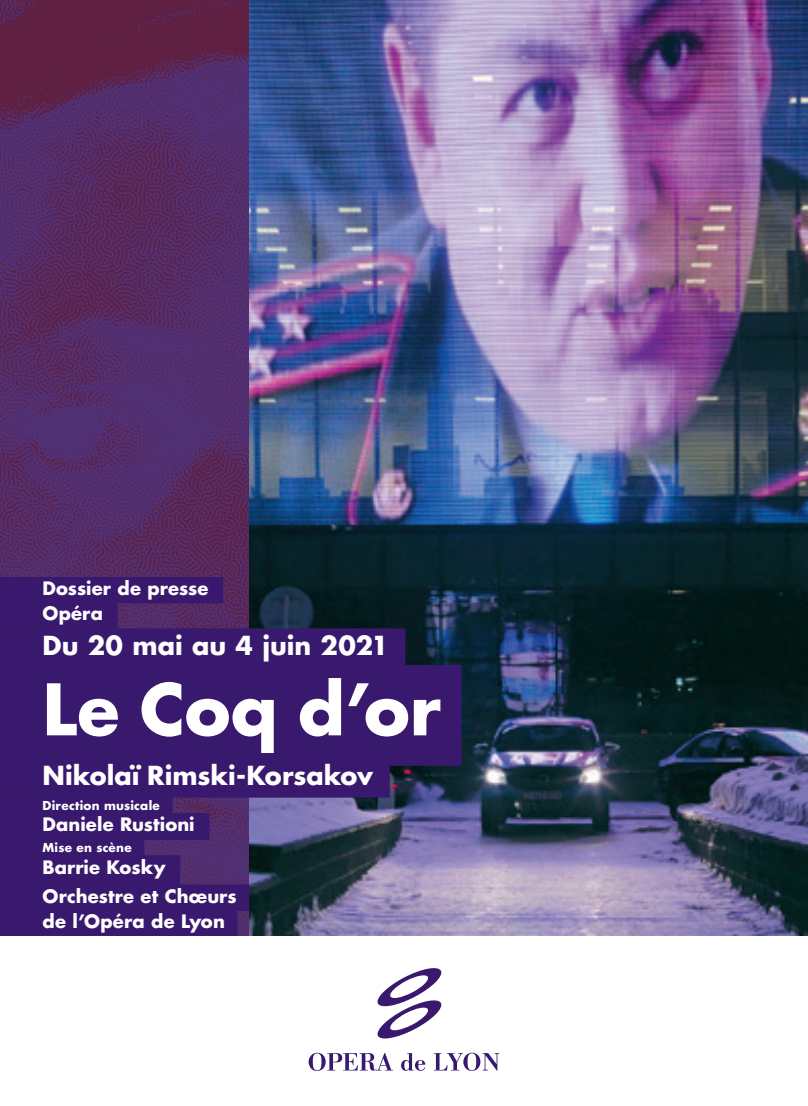
<style>
.page{position:relative;width:808px;height:1106px;background:#fff}
.page>*{position:absolute;margin:0;border:0;box-sizing:border-box;transform-origin:0 0}
.DP___TITRE{font:700 69px "Futura Std";color:#fff}
.DP__COMPOSITEUR{font:700 25.5px "Futura Std";color:#fff}
.DP___DATE{font:700 25.5px "Futura Std";color:#fff}
.DP___MENTION_FIN{font:700 18px "Futura Std";letter-spacing:.01em;color:#fff}
.DP___TEXTE_1__DP_OPÉ{font:700 18px "Futura Std";letter-spacing:.005em;color:#fff}
.DP___NOM{font:700 18px "Futura Std";letter-spacing:.005em;color:#fff}
.DP___DERNIER_NOM{font:700 18px "Futura Std";color:#fff}
.DP___DIRECTION{font:700 12px "Futura Std";letter-spacing:.02em;color:#fff}
</style>
<div class="page">
<img style="left:0;top:0;width:808px;height:935px">
<svg style="left:309px;top:968px;width:190px;height:102px"></svg>
<div style="left:0;top:577px;width:223px;height:26px;background:#38196e"></div>
<div style="left:0;top:602px;width:118px;height:26px;background:#38196e"></div>
<div style="left:0;top:628px;width:405px;height:38px;background:#38196e"></div>
<div style="left:0;top:665px;width:461px;height:101px;background:#38196e"></div>
<div style="left:0;top:758px;width:390px;height:39px;background:#38196e"></div>
<div style="left:0;top:797px;width:173px;height:18px;background:#38196e"></div>
<div style="left:0;top:813px;width:209px;height:27px;background:#38196e"></div>
<div style="left:0;top:840px;width:144px;height:17px;background:#38196e"></div>
<div style="left:0;top:855px;width:180px;height:30px;background:#38196e"></div>
<div style="left:0;top:884px;width:249px;height:27px;background:#38196e"></div>
<div style="left:0;top:909px;width:237px;height:26px;background:#38196e"></div>
<p class="DP___TEXTE_1__DP_OPÉ" style="left:43px;top:576px;width:167px">Dossier de presse</p>
<p class="DP___TEXTE_1__DP_OPÉ" style="left:43px;top:601px;width:62px">Opéra</p>
<p class="DP___DATE" style="left:43px;top:628px;width:348px">Du 20 mai au 4 juin 2021</p>
<p class="DP___TITRE" style="left:43px;top:663px;width:400px">Le Coq d’or</p>
<p class="DP__COMPOSITEUR" style="left:43px;top:758px;width:332px">Nikolaï Rimski-Korsakov</p>
<p class="DP___DIRECTION" style="left:43px;top:797px;width:119px">Direction musicale</p>
<p class="DP___NOM" style="left:43px;top:812px;width:154px">Daniele Rustioni</p>
<p class="DP___DIRECTION" style="left:43px;top:839px;width:91px">Mise en scène</p>
<p class="DP___DERNIER_NOM" style="left:43px;top:854px;width:124px">Barrie Kosky</p>
<p class="DP___MENTION_FIN" style="left:43px;top:884px;width:196px">Orchestre et Chœurs</p>
<p class="DP___MENTION_FIN" style="left:43px;top:909px;width:184px">de l’Opéra de Lyon</p>
</div>
